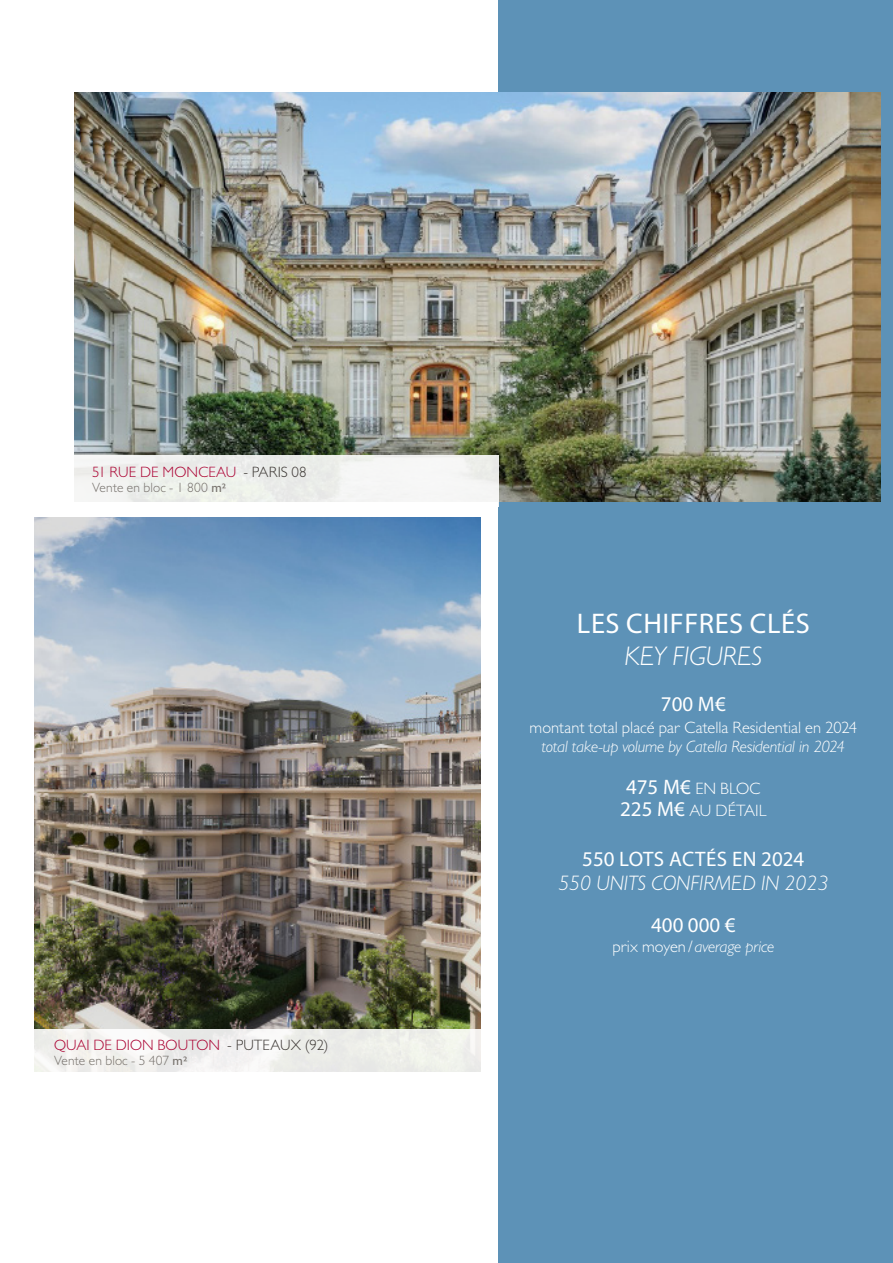
<style>
.page{position:relative;width:893px;height:1263px;background:#fff}
.page>*{position:absolute;margin:0;border:0;box-sizing:border-box;transform-origin:0 0}
.Grand_titre_1{font:28.5px "Myriad Pro";letter-spacing:.02em;color:#fff}
.Grand_titre_1-2{font:italic 300 27px "Gill Sans MT Pro";color:#fff}
.Grand_titre_1-3{font:21px "Myriad Pro";color:#fff}
.Grand_titre_1-4{font:italic 300 21px "Gill Sans MT Pro";color:#fff}
.Grand_titre_1-5{font:300 16.5px "Gill Sans MT Pro";color:#fff}
.t1{font:italic 300 16.5px "Gill Sans MT Pro";letter-spacing:-.01em;color:#fff}
.t2{font:300 15px "Gill Sans MT Pro";letter-spacing:.005em;color:#ab0333}
.t3{font:300 13.5px "Gill Sans MT Pro";letter-spacing:.01em;color:#76716c}
.s1{color:#3e3936}
.s2{font-weight:500}
.s3{font-family:"Myriad Pro";font-weight:400;font-size:21px}
.s4{font-style:normal}
</style>
<div class="page">
<div style="left:499px;top:0;width:394px;height:1263px;background:#5d92b7"></div>
<img style="left:75px;top:93px;width:805px;height:408px">
<div style="left:65px;top:455px;width:434px;height:52px;background:linear-gradient(to bottom,#edeeec,#f5f6f4)"></div>
<img style="left:34px;top:517px;width:446px;height:513px">
<div style="left:34px;top:1030px;width:452px;height:46px;background:linear-gradient(to bottom,#efefeb,#f4f4f2)"></div>
<p class="t2" style="left:92px;top:463px;width:216px">51 RUE DE MONCEAU <span class="s1">- PARIS 08</span></p>
<p class="t3" style="left:92px;top:479px;width:136px">Vente en bloc - 1 800 <span class="s2">m²</span></p>
<p class="t2" style="left:54px;top:1036px;width:276px">QUAI DE DION BOUTON <span class="s1">- PUTEAUX (92)</span></p>
<p class="t3" style="left:54px;top:1053px;width:135px">Vente en bloc - 5 407 <span class="s2">m²</span></p>
<p class="Grand_titre_1" style="left:577px;top:606px;width:234px">LES CHIFFRES CLÉS</p>
<p class="Grand_titre_1-2" style="left:625px;top:639px;width:139px">KEY FIGURES</p>
<p class="Grand_titre_1-3" style="left:661px;top:691px;width:66px">700 M€</p>
<p class="Grand_titre_1-5" style="left:530px;top:717px;width:329px">montant total placé par Catella Residential en 2024</p>
<p class="t1" style="left:542px;top:736px;width:305px">total take-up volume by Catella Residential in 2024</p>
<p class="Grand_titre_1-5" style="left:626px;top:778px;width:136px"><span class="s3">475 M€</span> EN BLOC</p>
<p class="Grand_titre_1-5" style="left:620px;top:800px;width:148px"><span class="s3">225 M€</span> AU DÉTAIL</p>
<p class="Grand_titre_1-3" style="left:582px;top:846px;width:224px">550 LOTS ACTÉS EN 2024</p>
<p class="Grand_titre_1-4" style="left:558px;top:870px;width:272px">550 UNITS CONFIRMED IN 2023</p>
<p class="Grand_titre_1-3" style="left:651px;top:912px;width:86px">400 000 €</p>
<p class="t1" style="left:612px;top:936px;width:163px"><span class="s4">prix moyen /</span> average price</p>
</div>
